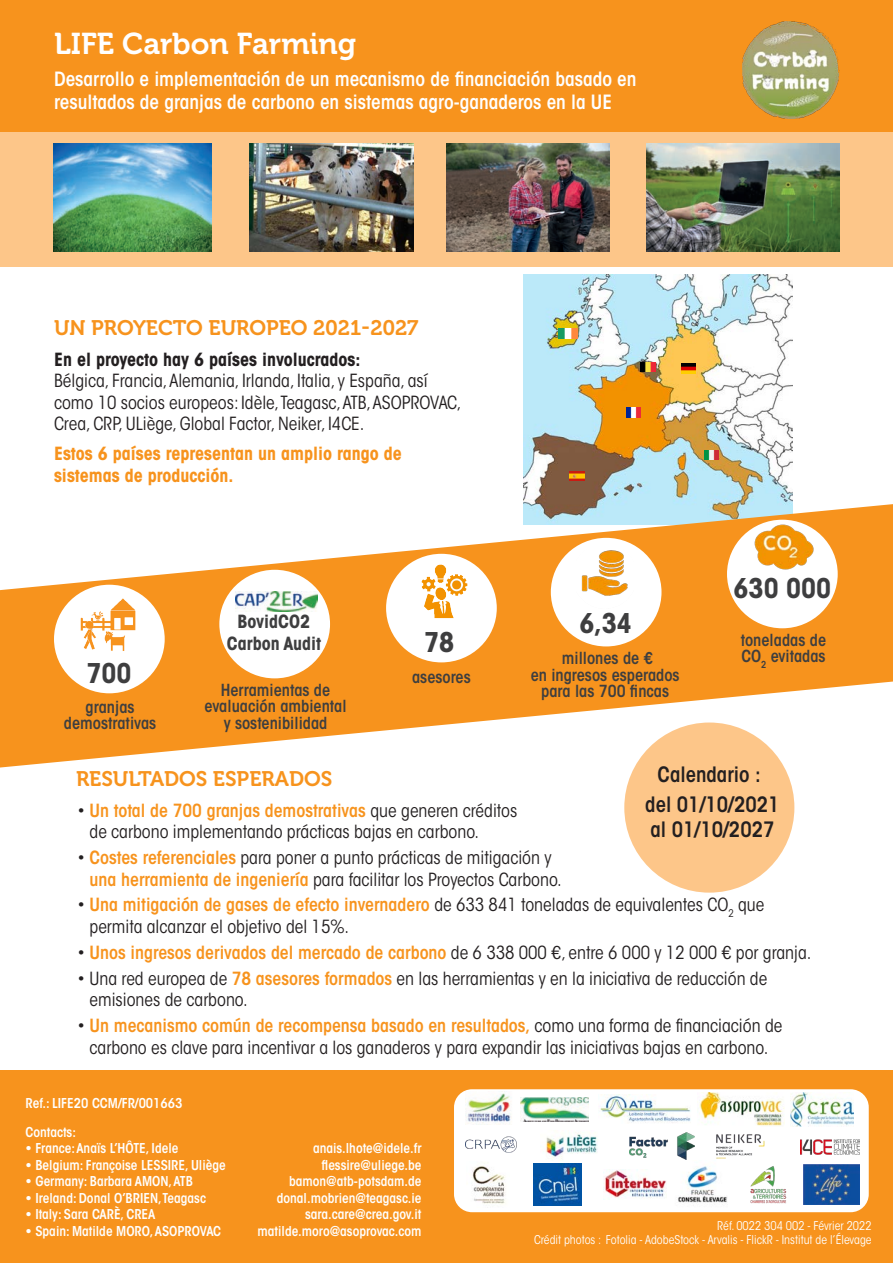
<style>
.page{position:relative;width:893px;height:1263px;background:#fff}
.page>*{position:absolute;margin:0;border:0;box-sizing:border-box;transform-origin:0 0}
.t1{font:30px "Museo 700";color:#fff}
.t2{font:700 condensed 27px "ITC Avant Garde Std";color:#3e3e3f}
.t3{font:21px "Museo 700";color:#f7931d}
.t4{font:600 condensed 21px "ITC Avant Garde Std";color:#231f20}
.t5{font:600 condensed 19.5px/23.4px "ITC Avant Garde Std";color:#fff}
.t6{font:condensed 18px/21.6px "ITC Avant Garde Std";color:#231f20}
.t7{font:600 condensed 18px "ITC Avant Garde Std";color:#f7931d}
.t8{font:700 condensed 18px/21.6px "ITC Avant Garde Std";color:#f7931d}
.t9{font:700 condensed 18px "ITC Avant Garde Std";color:#3e3e3f}
.t10{font:600 condensed 16.5px/16.5px "ITC Avant Garde Std";color:#3e3e3f;text-align:center}
.t11{font:600 condensed 13.5px "ITC Avant Garde Std";color:#fff}
.t12{font:condensed 12px "ITC Avant Garde Std";color:#fff}
.s1{font-weight:700}
.s2{font-weight:600;color:#f7931d}
.s3{font-weight:400;color:#231f20}
</style>
<div class="page">
<div style="left:624px;top:722px;width:170px;height:171px;background:#fdc689;border-radius:50%"></div>
<img style="left:523px;top:274px;width:270px;height:230px">
<div style="left:0;top:119px;width:893px;height:147px;background:#fdc689"></div>
<svg style="left:0;top:504px;width:893px;height:263px;fill:#f7931d"></svg>
<div style="left:0;top:0;width:893px;height:132px;background:#f7931d"></div>
<div style="left:54px;top:585px;width:111px;height:108px;background:#fff;border-radius:50%"></div>
<div style="left:219px;top:570px;width:111px;height:108px;background:#fff;border-radius:50%"></div>
<div style="left:386px;top:554px;width:111px;height:108px;background:#fff;border-radius:50%"></div>
<div style="left:551px;top:538px;width:110px;height:108px;background:#fff;border-radius:50%"></div>
<div style="left:727px;top:520px;width:111px;height:108px;background:#fff;border-radius:50%"></div>
<img style="left:411px;top:562px;width:66px;height:57px">
<img style="left:80px;top:598px;width:56px;height:53px">
<img style="left:744px;top:506px;width:82px;height:64px">
<div style="left:0;top:1070px;width:893px;height:193px;background:#f7931d"></div>
<div style="left:454px;top:1089px;width:415px;height:123px;background:#fff;border-radius:18px"></div>
<img style="left:465px;top:1091px;width:46px;height:33px">
<img style="left:803px;top:1164px;width:56px;height:40px">
<img style="left:600px;top:1094px;width:91px;height:29px">
<img style="left:699px;top:1092px;width:86px;height:34px">
<img style="left:800px;top:1139px;width:59px;height:16px">
<img style="left:790px;top:1092px;width:63px;height:34px">
<img style="left:533px;top:1163px;width:48px;height:42px">
<img style="left:465px;top:1136px;width:52px;height:17px">
<img style="left:716px;top:1134px;width:49px;height:25px">
<img style="left:520px;top:1097px;width:69px;height:24px">
<img style="left:54px;top:143px;width:158px;height:109px">
<img style="left:447px;top:143px;width:163px;height:109px">
<img style="left:646px;top:143px;width:193px;height:109px">
<img style="left:558px;top:329px;width:19px;height:9px">
<img style="left:626px;top:408px;width:14px;height:9px">
<img style="left:641px;top:363px;width:15px;height:9px">
<img style="left:681px;top:364px;width:14px;height:9px">
<img style="left:570px;top:471px;width:14px;height:9px">
<img style="left:705px;top:450px;width:14px;height:10px">
<img style="left:630px;top:1132px;width:64px;height:27px">
<img style="left:581px;top:550px;width:47px;height:46px">
<img style="left:235px;top:592px;width:82px;height:20px">
<img style="left:545px;top:1133px;width:53px;height:25px">
<img style="left:472px;top:1166px;width:34px;height:38px">
<img style="left:603px;top:1169px;width:63px;height:29px">
<img style="left:678px;top:1166px;width:49px;height:37px">
<img style="left:750px;top:1166px;width:37px;height:38px">
<img style="left:250px;top:143px;width:163px;height:109px">
<img style="left:742px;top:21px;width:97px;height:98px">
<p class="t1" style="left:54px;top:27px;width:304px">LIFE Carbon Farming</p>
<p class="t5" style="left:54px;top:67px;width:584px">Desarrollo e implementación de un mecanismo de financiación basado en resultados de granjas de carbono en sistemas agro-ganaderos en la UE</p>
<p class="t3" style="left:54px;top:316px;width:366px">UN PROYECTO EUROPEO 2021-2027</p>
<p class="t6" style="left:54px;top:348px;width:409px"><span class="s1">En el proyecto hay 6 países involucrados:<br></span>Bélgica, Francia, Alemania, Irlanda, Italia, y España, así como 10 socios europeos: Idèle, Teagasc, ATB, ASOPROVAC, Crea, CRP, ULiège, Global Factor, Neiker, I4CE.</p>
<p class="t8" style="left:54px;top:443px;width:349px">Estos 6 países representan un amplio rango de sistemas de producción.</p>
<p class="t2" style="left:86px;top:656px;width:47px">700</p>
<p class="t10" style="left:64px;top:698px;width:94px">granjas demostrativas</p>
<p class="t9" style="left:238px;top:610px;width:74px">BovidCO2</p>
<p class="t9" style="left:227px;top:632px;width:96px">Carbon Audit</p>
<p class="t10" style="left:205px;top:681px;width:144px">Herramientas de evaluación ambiental y sostenibilidad</p>
<p class="t2" style="left:424px;top:625px;width:32px">78</p>
<p class="t10" style="left:412px;top:669px;width:60px">asesores</p>
<p class="t2" style="left:579px;top:606px;width:54px">6,34</p>
<p class="t10" style="left:562px;top:650px;width:93px">millones de €</p>
<p class="t10" style="left:531px;top:666px;width:150px">en ingresos esperados para las 700 fincas</p>
<p class="t2" style="left:734px;top:571px;width:99px">630 000</p>
<p class="t10" style="left:741px;top:631px;width:87px;text-align:left">toneladas de<br>CO<sub>2</sub> evitadas</p>
<p class="t4" style="left:658px;top:761px;width:105px">Calendario :</p>
<p class="t4" style="left:645px;top:791px;width:136px">del 01/10/2021</p>
<p class="t4" style="left:650px;top:816px;width:126px">al 01/10/2027</p>
<p class="t3" style="left:76px;top:767px;width:258px">RESULTADOS ESPERADOS</p>
<p class="t6" style="left:90px;top:799px;width:429px;text-indent:-12px">• <span class="s2">Un total de 700 granjas demostrativas</span> que generen créditos de carbono implementando prácticas bajas en carbono.</p>
<p class="t6" style="left:90px;top:847px;width:474px;text-indent:-12px">• <span class="s2">Costes referenciales</span> para poner a punto prácticas de mitigación y <span class="s2">una herramienta de ingeniería</span> para facilitar los Proyectos Carbono.</p>
<p class="t6" style="left:90px;top:894px;width:676px;text-indent:-12px">• <span class="s2">Una mitigación de gases de efecto invernadero</span> de 633 841 toneladas de equivalentes CO<sub>2</sub> que permita alcanzar el objetivo del 15%.</p>
<p class="t7" style="left:78px;top:941px;width:735px"><span class="s3">•</span> Unos ingresos derivados del mercado de carbono <span class="s3">de 6 338 000 €, entre 6 000 y 12 000 € por granja.</span></p>
<p class="t6" style="left:90px;top:967px;width:679px;text-indent:-12px">• Una red europea de <span class="s2">78 asesores formados</span> en las herramientas y en la iniciativa de reducción de emisiones de carbono.</p>
<p class="t6" style="left:78px;top:1015px;width:706px;text-align:center">• <span class="s2">Un mecanismo común de recompensa basado en resultados,</span> como una forma de financiación de carbono es clave para incentivar a los ganaderos y para expandir las iniciativas bajas en carbono.</p>
<p class="t11" style="left:26px;top:1094px;width:159px">Ref.: LIFE20 CCM/FR/001663</p>
<p class="t11" style="left:26px;top:1123px;width:52px">Contacts:</p>
<p class="t11" style="left:26px;top:1140px;width:154px">• France: Anaïs L’HÔTE, Idele</p>
<p class="t11" style="left:313px;top:1140px;width:110px">anais.lhote@idele.fr</p>
<p class="t11" style="left:26px;top:1156px;width:202px">• Belgium: Françoise LESSIRE, Uliège</p>
<p class="t11" style="left:321px;top:1156px;width:102px">flessire@uliege.be</p>
<p class="t11" style="left:26px;top:1173px;width:169px">• Germany: Barbara AMON, ATB</p>
<p class="t11" style="left:289px;top:1173px;width:134px">bamon@atb-potsdam.de</p>
<p class="t11" style="left:26px;top:1189px;width:182px">• Ireland: Donal O’BRIEN,Teagasc</p>
<p class="t11" style="left:277px;top:1189px;width:146px">donal.mobrien@teagasc.ie</p>
<p class="t11" style="left:26px;top:1206px;width:131px">• Italy: Sara CARÈ, CREA</p>
<p class="t11" style="left:305px;top:1206px;width:118px">sara.care@crea.gov.it</p>
<p class="t11" style="left:26px;top:1222px;width:197px">• Spain: Matilde MORO, ASOPROVAC</p>
<p class="t11" style="left:258px;top:1222px;width:165px">matilde.moro@asoprovac.com</p>
<p class="t12" style="left:717px;top:1218px;width:156px">Réf. 0022 304 002 - Février 2022</p>
<p class="t12" style="left:534px;top:1232px;width:339px">Crédit photos : Fotolia - AdobeStock - Arvalis - FlickR - Institut de l’Élevage</p>
</div>
